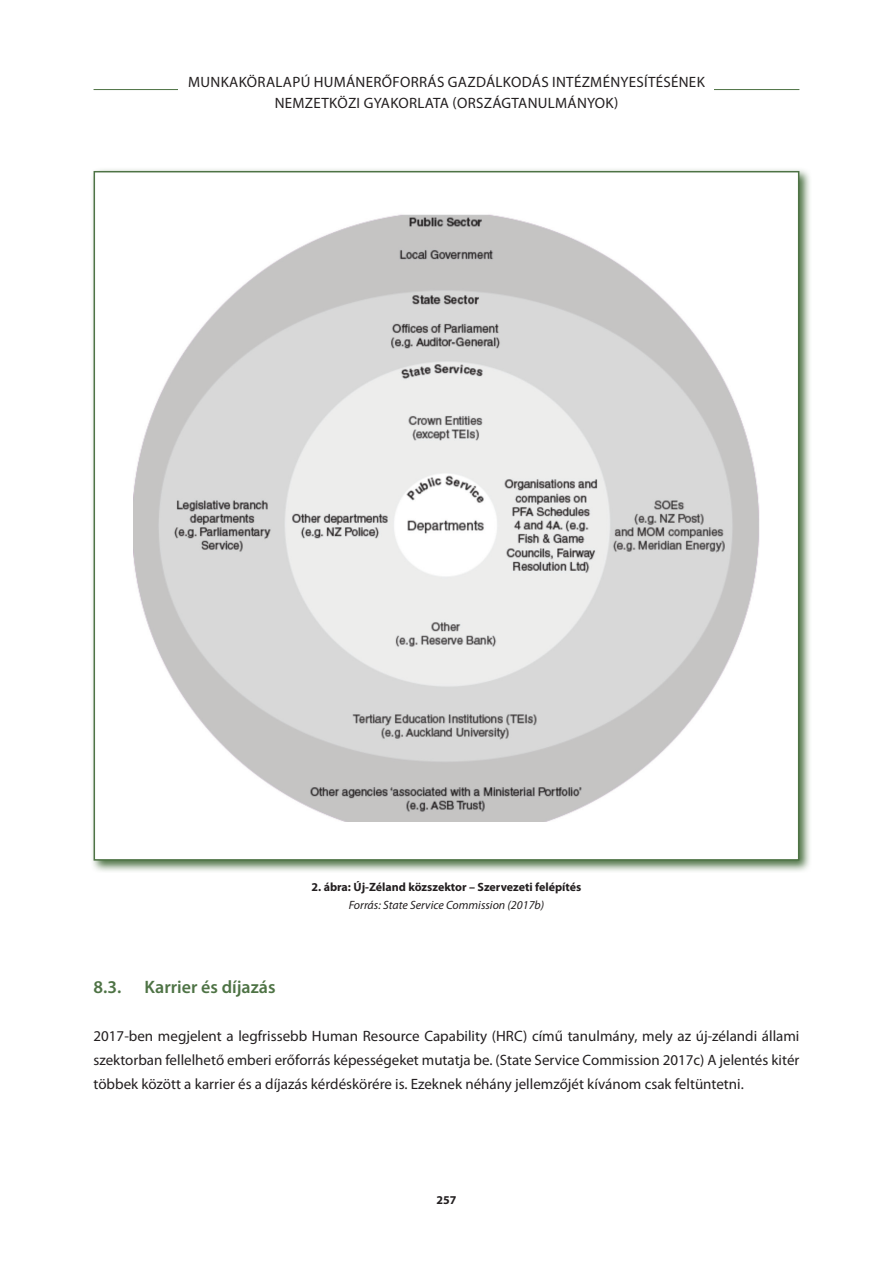
<style>
.page{position:relative;width:893px;height:1263px;background:#fff}
.page>*{position:absolute;margin:0;border:0;box-sizing:border-box;transform-origin:0 0}
.t1{font:600 18px "Myriad Pro";color:#4e7345}
.t2{font:15px/24px "Myriad Pro";letter-spacing:.02em;color:#231f20;text-align:center}
.t3{font:700 12px "Myriad Pro";color:#231f20}
.t4{font:italic 12px "Myriad Pro";color:#231f20}
</style>
<div class="page">
<hr style="left:94px;top:89px;width:705px;height:1px;background:#4e7345">
<div style="left:179px;top:67px;width:535px;height:49px;background:#fff"></div>
<svg style="left:92px;top:169px;width:718px;height:703px;background:#aebea9"></svg>
<div style="left:94px;top:172px;width:705px;height:688px;background:#fff"></div>
<img style="left:134px;top:214px;width:625px;height:607px">
<p class="t2" style="left:188px;top:71px;width:518px;line-height:21px">MUNKAKÖRALAPÚ HUMÁNERŐFORRÁS GAZDÁLKODÁS INTÉZMÉNYESÍTÉSÉNEK<br>NEMZETKÖZI GYAKORLATA (ORSZÁGTANULMÁNYOK)</p>
<p class="t3" style="left:311px;top:879px;width:271px">2. ábra: Új-Zéland közszektor – Szervezeti felépítés</p>
<p class="t4" style="left:349px;top:898px;width:197px">Forrás: State Service Commission (2017b)</p>
<p class="t1" style="left:94px;top:976px;width:29px">8.3.</p>
<p class="t1" style="left:145px;top:976px;width:132px">Karrier és díjazás</p>
<p class="t2" style="left:94px;top:1024px;width:707px;text-align:justify">2017-ben megjelent a legfrissebb Human Resource Capability (HRC) című tanulmány, mely az új-zélandi állami szektorban fellelhető emberi erőforrás képességeket mutatja be. (State Service Commission 2017c) A jelentés kitér többek között a karrier és a díjazás kérdéskörére is. Ezeknek néhány jellemzőjét kívánom csak feltüntetni.</p>
<p class="t3" style="left:436px;top:1192px;width:21px">257</p>
</div>
